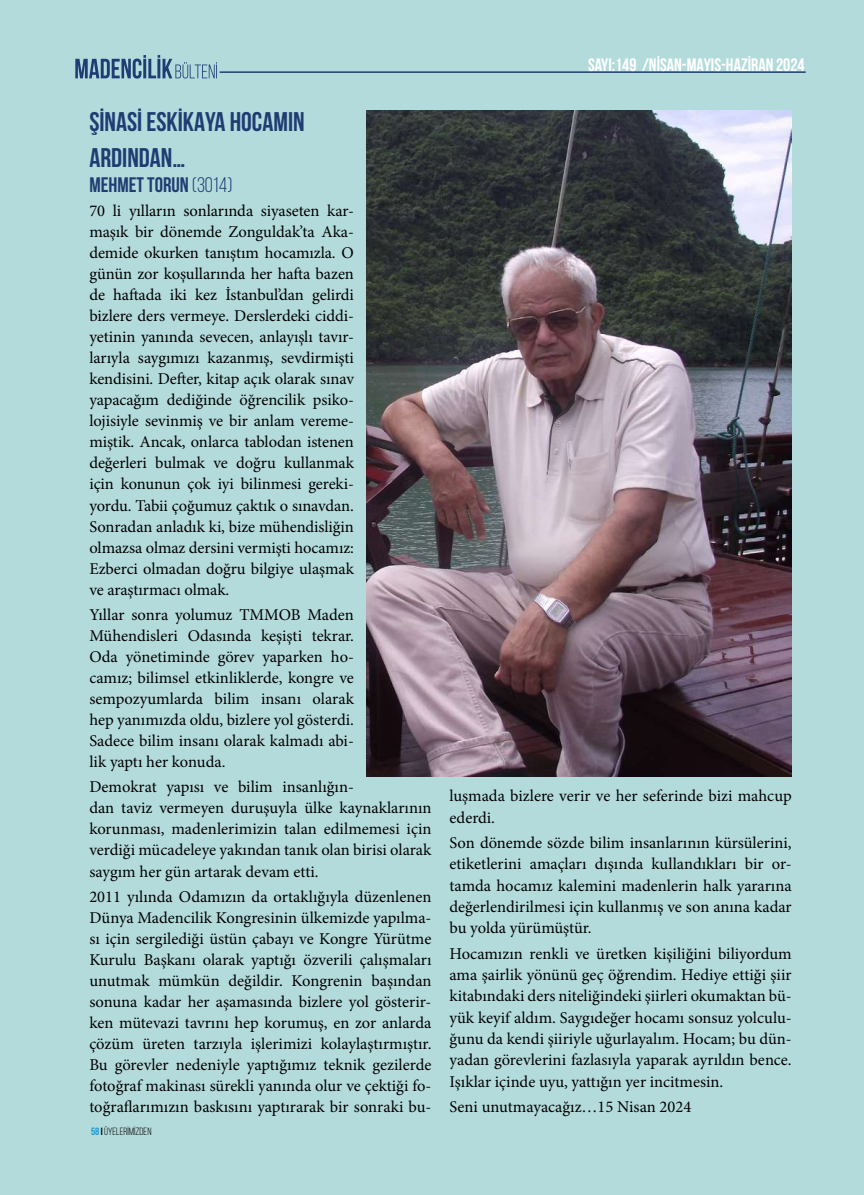
<style>
.page{position:relative;width:864px;height:1195px;background:#fff}
.page>*{position:absolute;margin:0;border:0;box-sizing:border-box;transform-origin:0 0}
.t1{font:700 27px/36px "Bebas Neue";color:#1f3d72}
.t2{font:700 21px "Bebas Neue";color:#1f3d72}
.t3{font:700 18px "Bebas Neue";color:#fff}
.t4{font:16.5px/21px "Minion Pro";color:#000;text-align:justify}
.t5{font:10.5px "Bebas Neue";color:#000}
.s1{font-weight:400}
.s2{font-weight:700;color:#149bd8}
.s3{font-weight:700}
</style>
<div class="page">
<div style="left:0;top:0;width:863px;height:1195px;background:#b4dbdc"></div>
<svg style="left:75px;top:55px;width:142px;height:24px"></svg>
<hr style="left:219px;top:71px;width:586px;height:2px;background:#1f3d71">
<img style="left:366px;top:111px;width:425px;height:665px">
<h1 class="t1" style="left:89px;top:103px;width:217px">ŞİNASİ ESKİKAYA HOCAMIN<br>ARDINDAN…</h1>
<p class="t2" style="left:89px;top:173px;width:144px">MEHMET TORUN <span class="s1">(3014)</span></p>
<p class="t4" style="left:89px;top:200px;width:266px">70 li yılların sonlarında siyaseten kar&shy;maşık bir dönemde Zonguldak’ta Aka&shy;demide okurken tanıştım hocamızla. O günün zor koşullarında her hafta bazen de haftada iki kez İstanbul’dan gelirdi bizlere ders vermeye. Derslerdeki ciddi&shy;yetinin yanında sevecen, anlayışlı tavır&shy;larıyla saygımızı kazanmış, sevdirmişti kendisini. Defter, kitap açık olarak sınav yapacağım dediğinde öğrencilik psiko&shy;lojisiyle sevinmiş ve bir anlam vereme&shy;miştik. Ancak, onlarca tablodan istenen değerleri bulmak ve doğru kullanmak için konunun çok iyi bilinmesi gereki&shy;yordu. Tabii çoğumuz çaktık o sınavdan.<br>Sonradan anladık ki, bize mühendisliğin olmazsa olmaz dersini vermişti hocamız:<br>Ezberci olmadan doğru bilgiye ulaşmak ve araştırmacı olmak.</p>
<p class="t4" style="left:89px;top:604px;width:266px">Yıllar sonra yolumuz TMMOB Maden Mühendisleri Odasında keşişti tekrar.<br>Oda yönetiminde görev yaparken ho&shy;camız; bilimsel etkinliklerde, kongre ve sempozyumlarda bilim insanı olarak hep yanımızda oldu, bizlere yol gösterdi.<br>Sadece bilim insanı olarak kalmadı abi&shy;lik yaptı her konuda.</p>
<p class="t4" style="left:89px;top:777px;width:343px;text-align:left">Demokrat yapısı ve bilim insanlığın-<br>dan taviz vermeyen duruşuyla ülke kaynaklarının korunması, madenlerimizin talan edilmemesi için verdiği mücadeleye yakından tanık olan birisi olarak saygım her gün artarak devam etti.</p>
<p class="t4" style="left:89px;top:886px;width:343px">2011 yılında Odamızın da ortaklığıyla düzenlenen Dünya Madencilik Kongresinin ülkemizde yapılma&shy;sı için sergilediği üstün çabayı ve Kongre Yürütme Kurulu Başkanı olarak yaptığı özverili çalışmaları unutmak mümkün değildir. Kongrenin başından sonuna kadar her aşamasında bizlere yol gösterir&shy;ken mütevazi tavrını hep korumuş, en zor anlarda çözüm üreten tarzıyla işlerimizi kolaylaştırmıştır.<br>Bu görevler nedeniyle yaptığımız teknik gezilerde fotoğraf makinası sürekli yanında olur ve çektiği fo&shy;toğraflarımızın baskısını yaptırarak bir sonraki bu-</p>
<p class="t5" style="left:91px;top:1126px;width:62px"><span class="s2">58</span><span class="s3">I</span> ÜYELERİMİZDEN</p>
<p class="t3" style="left:587px;top:55px;width:218px">SAYI:149 /NİSAN-MAYIS-HAZİRAN 2024</p>
<p class="t4" style="left:449px;top:785px;width:343px">luşmada bizlere verir ve her seferinde bizi mahcup ederdi.</p>
<p class="t4" style="left:449px;top:832px;width:343px">Son dönemde sözde bilim insanlarının kürsülerini, etiketlerini amaçları dışında kullandıkları bir or&shy;tamda hocamız kalemini madenlerin halk yararına değerlendirilmesi için kullanmış ve son anına kadar bu yolda yürümüştür.</p>
<p class="t4" style="left:449px;top:943px;width:343px">Hocamızın renkli ve üretken kişiliğini biliyordum ama şairlik yönünü geç öğrendim. Hediye ettiği şiir kitabındaki ders niteliğindeki şiirleri okumaktan bü&shy;yük keyif aldım. Saygıdeğer hocamı sonsuz yolculu&shy;ğunu da kendi şiiriyle uğurlayalım. Hocam; bu dün&shy;yadan görevlerini fazlasıyla yaparak ayrıldın bence.<br>Işıklar içinde uyu, yattığın yer incitmesin.</p>
<p class="t4" style="left:449px;top:1096px;width:243px">Seni unutmayacağız…15 Nisan 2024</p>
</div>
